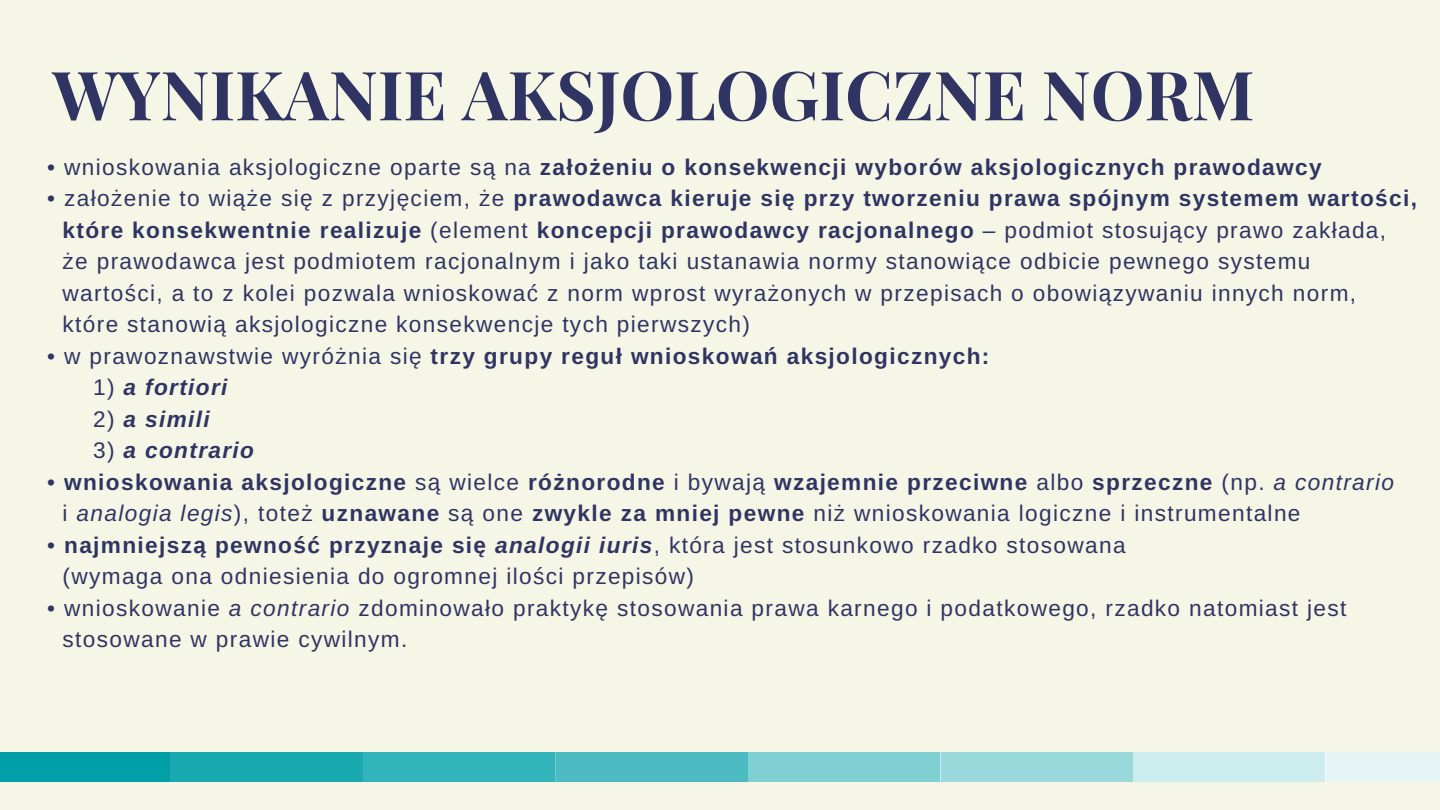
<style>
.page{position:relative;width:1440px;height:810px;background:#f5f6e5}
.page>*{position:absolute;margin:0;border:0;box-sizing:border-box;transform-origin:0 0}
.t1{font:700 67.9px "Playfair Display";color:#303463}
.t2{font:22.6px/31.5px "Arimo";letter-spacing:.06em;color:#303463}
.t3{font:700 22.6px/31.5px "Arimo";letter-spacing:.06em;color:#303463}
.t4{font:italic 700 22.6px "Arimo";letter-spacing:.06em;color:#303463}
.s1{font-weight:400}
.s2{font-family:"Liberation Sans";font-weight:400}
.s3{font-family:"Liberation Sans"}
.s4{font-weight:700}
.s5{font-family:"Liberation Sans";font-weight:700}
.s6{font-weight:400;font-style:normal}
.s7{font-weight:400;font-style:italic}
.s8{font-weight:700;font-style:italic}
.s9{font-style:italic}
</style>
<div class="page">
<div style="left:0;top:752px;width:1440px;height:30px;background:#01a0a9"></div>
<div style="left:748px;top:752px;width:193px;height:30px;background:#7fcfd3"></div>
<div style="left:1133px;top:752px;width:193px;height:30px;background:#cceced"></div>
<div style="left:363px;top:752px;width:193px;height:30px;background:#33b3ba"></div>
<div style="left:1326px;top:752px;width:114px;height:30px;background:#e5f5f6"></div>
<div style="left:941px;top:752px;width:192px;height:30px;background:#99d9dc"></div>
<div style="left:556px;top:752px;width:192px;height:30px;background:#4cbcc2"></div>
<div style="left:171px;top:752px;width:192px;height:30px;background:#19a9b1"></div>
<h1 class="t1" style="left:52px;top:47px;width:1203px">WYNIKANIE AKSJOLOGICZNE NORM</h1>
<p class="t3" style="left:47px;top:151px;width:1276px"><span class="s1">• wnioskowania aksjologiczne oparte s</span><span class="s2">ą</span> <span class="s1">na</span> za<span class="s3">ł</span>o<span class="s3">ż</span>eniu o konsekwencji wyborów aksjologicznych prawodawcy</p>
<p class="t2" style="left:63px;top:183px;width:1356px;text-indent:-15px">• za<span class="s3">ł</span>o<span class="s3">ż</span>enie to wi<span class="s3">ąż</span>e si<span class="s3">ę</span> z przyj<span class="s3">ę</span>ciem, <span class="s3">ż</span>e <span class="s4">prawodawca kieruje si</span><span class="s5">ę</span> <span class="s4">przy tworzeniu prawa spójnym systemem warto</span><span class="s5">ś</span><span class="s4">ci, które konsekwentnie realizuje</span> (element <span class="s4">koncepcji prawodawcy racjonalnego</span> – podmiot stosuj<span class="s3">ą</span>cy prawo zak<span class="s3">ł</span>ada, <span class="s3">ż</span>e prawodawca jest podmiotem racjonalnym i jako taki ustanawia normy stanowi<span class="s3">ą</span>ce odbicie pewnego systemu<br>warto<span class="s3">ś</span>ci, a to z kolei pozwala wnioskowa<span class="s3">ć</span> z norm wprost wyra<span class="s3">ż</span>onych w przepisach o obowi<span class="s3">ą</span>zywaniu innych norm, które stanowi<span class="s3">ą</span> aksjologiczne konsekwencje tych pierwszych)</p>
<p class="t3" style="left:47px;top:340px;width:944px"><span class="s1">• w prawoznawstwie wyró</span><span class="s2">ż</span><span class="s1">nia si</span><span class="s2">ę</span> trzy grupy regu<span class="s3">ł</span> wnioskowa<span class="s3">ń</span> aksjologicznych:</p>
<p class="t4" style="left:93px;top:375px;width:136px"><span class="s6">1)</span> a fortiori</p>
<p class="t4" style="left:93px;top:406px;width:118px"><span class="s6">2)</span> a simili</p>
<p class="t4" style="left:93px;top:438px;width:162px"><span class="s6">3)</span> a contrario</p>
<p class="t3" style="left:63px;top:466px;width:1333px;text-indent:-15px"><span class="s1">•</span> wnioskowania aksjologiczne <span class="s1">s</span><span class="s2">ą</span> <span class="s1">wielce</span> ró<span class="s3">ż</span>norodne <span class="s1">i bywaj</span><span class="s2">ą</span> wzajemnie przeciwne <span class="s1">albo</span> sprzeczne <span class="s1">(np.</span> <span class="s7">a contrario </span><span class="s1">i</span> <span class="s7">analogia legis</span><span class="s1">), tote</span><span class="s2">ż</span> uznawane <span class="s1">s</span><span class="s2">ą</span> <span class="s1">one</span> zwykle za mniej pewne <span class="s1">ni</span><span class="s2">ż</span> <span class="s1">wnioskowania logiczne i instrumentalne</span></p>
<p class="t2" style="left:63px;top:529px;width:1065px;text-indent:-15px">• <span class="s4">najmniejsz</span><span class="s5">ą</span> <span class="s4">pewno</span><span class="s5">ść</span> <span class="s4">przyznaje si</span><span class="s5">ę</span> <span class="s8">analogii iuris</span>, która jest stosunkowo rzadko stosowana (wymaga ona odniesienia do ogromnej ilo<span class="s3">ś</span>ci przepisów)</p>
<p class="t2" style="left:63px;top:592px;width:1285px;text-indent:-15px">• wnioskowanie <span class="s9">a contrario</span> zdominowa<span class="s3">ł</span>o praktyk<span class="s3">ę</span> stosowania prawa karnego i podatkowego, rzadko natomiast jest stosowane w prawie cywilnym.</p>
</div>
